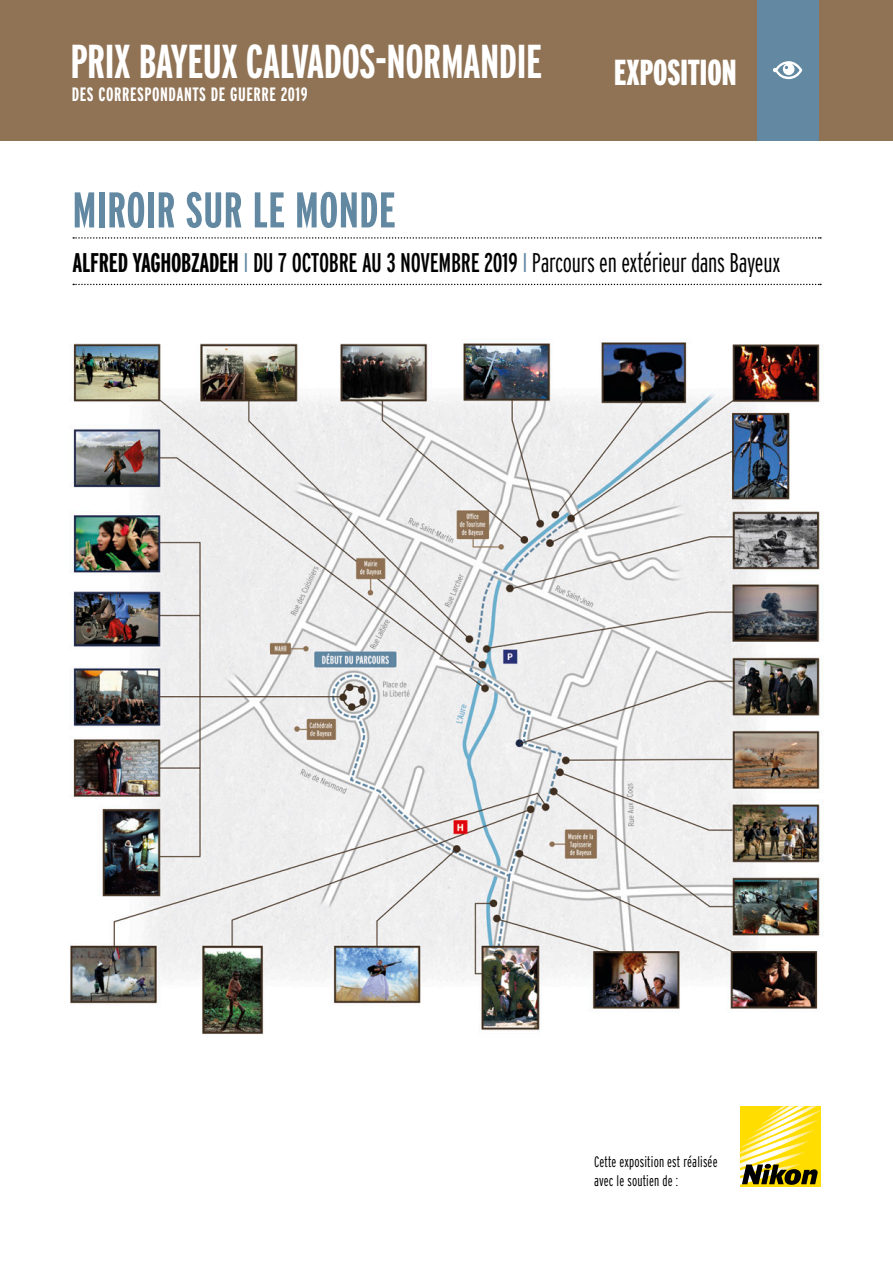
<style>
.page{position:relative;width:893px;height:1263px;background:#fff}
.page>*{position:absolute;margin:0;border:0;box-sizing:border-box;transform-origin:0 0}
.t1{font:700 extra-condensed 50.1px "Interstate";letter-spacing:.005em;color:#6288a2}
.t2{font:700 extra-condensed 47.55px "Interstate";letter-spacing:-.01em;color:#fff}
.t3{font:900 extra-condensed 36.15px "Interstate";color:#fff}
.t4{font:300 extra-condensed 27px "Interstate";letter-spacing:-.01em;color:#000}
.t5{font:700 extra-condensed 19.35px "Interstate";letter-spacing:.03em;color:#fff}
.t6{font:300 extra-condensed 15.15px/18.1px "Interstate";letter-spacing:.01em;color:#000}
.s1{font-weight:700}
.s2{color:#6288a2}
.s3{font-weight:400}
</style>
<div class="page">
<img style="left:70px;top:342px;width:750px;height:693px">
<div style="left:740px;top:1106px;width:81px;height:81px;background:#fd0"></div>
<svg style="left:740px;top:1106px;width:81px;height:79px"></svg>
<svg style="left:73px;top:237px;width:748px;height:2px"></svg>
<svg style="left:73px;top:284px;width:748px;height:1px"></svg>
<div style="left:0;top:0;width:893px;height:140px;background:#907355"></div>
<div style="left:757px;top:0;width:61px;height:140px;background:#6288a2"></div>
<svg style="left:773px;top:61px;width:29px;height:18px"></svg>
<h2 class="t2" style="left:70px;top:35px;width:473px">PRIX BAYEUX CALVADOS-NORMANDIE</h2>
<p class="t5" style="left:72px;top:84px;width:237px">DES CORRESPONDANTS DE GUERRE 2019</p>
<h3 class="t3" style="left:614px;top:52px;width:124px">EXPOSITION</h3>
<h1 class="t1" style="left:72px;top:182px;width:325px">MIROIR SUR LE MONDE</h1>
<p class="t4" style="left:72px;top:247px;width:709px"><span class="s1">ALFRED YAGHOBZADEH</span> <span class="s2">I</span> <span class="s3">DU 7 OCTOBRE AU 3 NOVEMBRE 2019</span> <span class="s2">I</span> Parcours en extérieur dans Bayeux</p>
<p class="t6" style="left:594px;top:1153px;width:125px">Cette exposition est réalisée avec le soutien de :</p>
</div>
